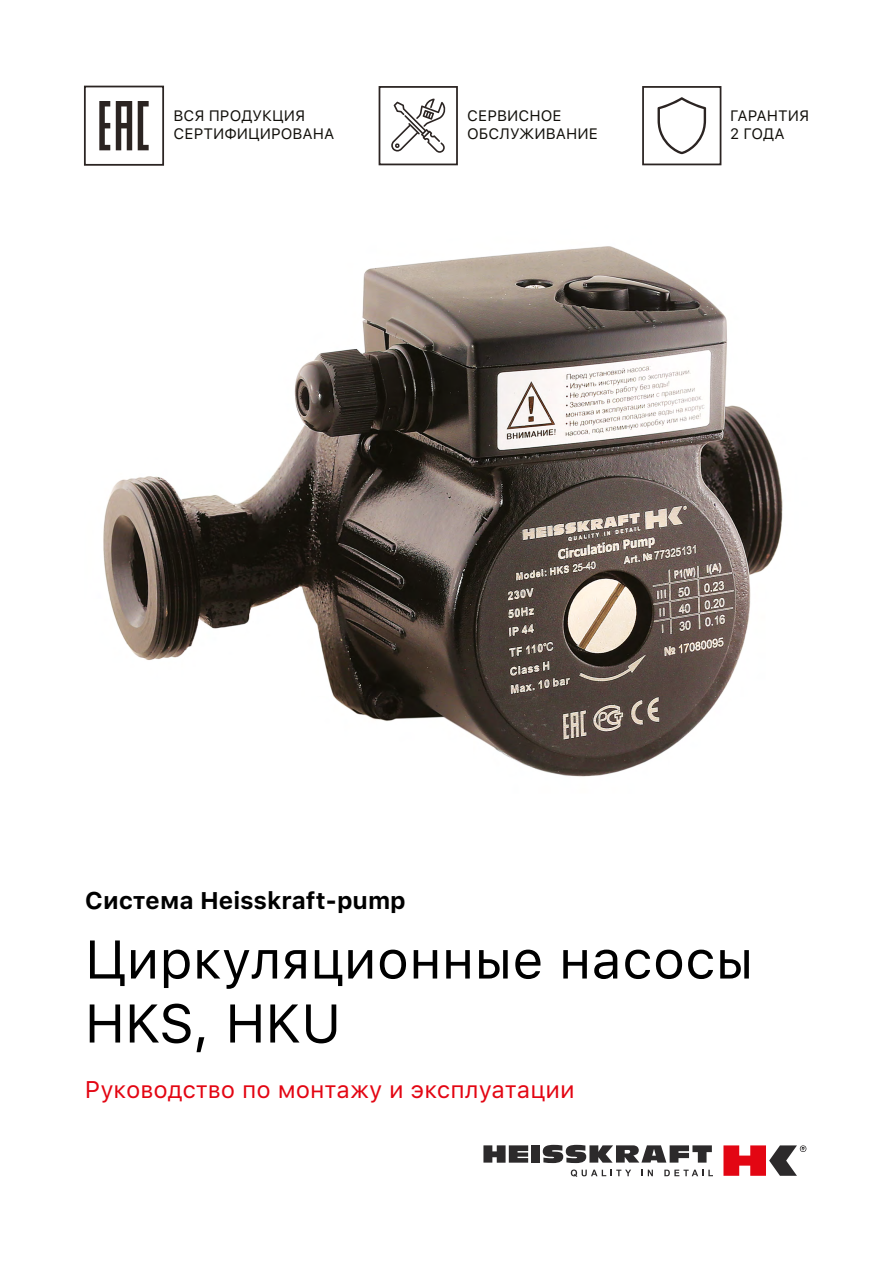
<style>
.page{position:relative;width:893px;height:1263px;background:#fff}
.page>*{position:absolute;margin:0;border:0;box-sizing:border-box;transform-origin:0 0}
.t1{font:54px/64.1px "SFUI Text";color:#000}
.t2{font:24px "SFUI Text";color:#e30613}
.t3{font:700 24px "SFUI Text";color:#000}
.t4{font:15px/18px "SFUI Text";color:#12100b}
</style>
<div class="page">
<svg style="left:116px;top:101px;width:16px;height:49px"></svg>
<svg style="left:99px;top:101px;width:11px;height:49px"></svg>
<svg style="left:138px;top:101px;width:11px;height:49px"></svg>
<div style="left:84px;top:86px;width:80px;height:80px;border:2px solid #2b2422"></div>
<svg style="left:391px;top:99px;width:55px;height:54px"></svg>
<div style="left:379px;top:86px;width:79px;height:79px;border:2px solid #2b2422"></div>
<svg style="left:657px;top:97px;width:49px;height:57px"></svg>
<div style="left:642px;top:86px;width:79px;height:79px;border:2px solid #2b2422"></div>
<svg style="left:483px;top:1145px;width:45px;height:18px"></svg>
<div style="left:531px;top:1145px;width:9px;height:17px;background:#2c2a2b"></div>
<svg style="left:543px;top:1145px;width:169px;height:18px"></svg>
<svg style="left:723px;top:1145px;width:83px;height:31px"></svg>
<svg style="left:571px;top:1169px;width:60px;height:8px"></svg>
<svg style="left:642px;top:1169px;width:11px;height:7px"></svg>
<svg style="left:664px;top:1169px;width:49px;height:7px"></svg>
<img style="left:103px;top:246px;width:680px;height:531px">
<p class="t4" style="left:174px;top:106px;width:162px">ВСЯ ПРОДУКЦИЯ<br>СЕРТИФИЦИРОВАНА</p>
<p class="t4" style="left:467px;top:106px;width:132px">СЕРВИСНОЕ<br>ОБСЛУЖИВАНИЕ</p>
<p class="t4" style="left:730px;top:106px;width:80px">ГАРАНТИЯ<br>2 ГОДА</p>
<h2 class="t3" style="left:85px;top:883px;width:322px">Система Heisskraft-pump</h2>
<h1 class="t1" style="left:85px;top:925px;width:670px">Циркуляционные насоcы<br>HKS, HKU</h1>
<h2 class="t2" style="left:85px;top:1073px;width:491px">Руководство по монтажу и эксплуатации</h2>
</div>
